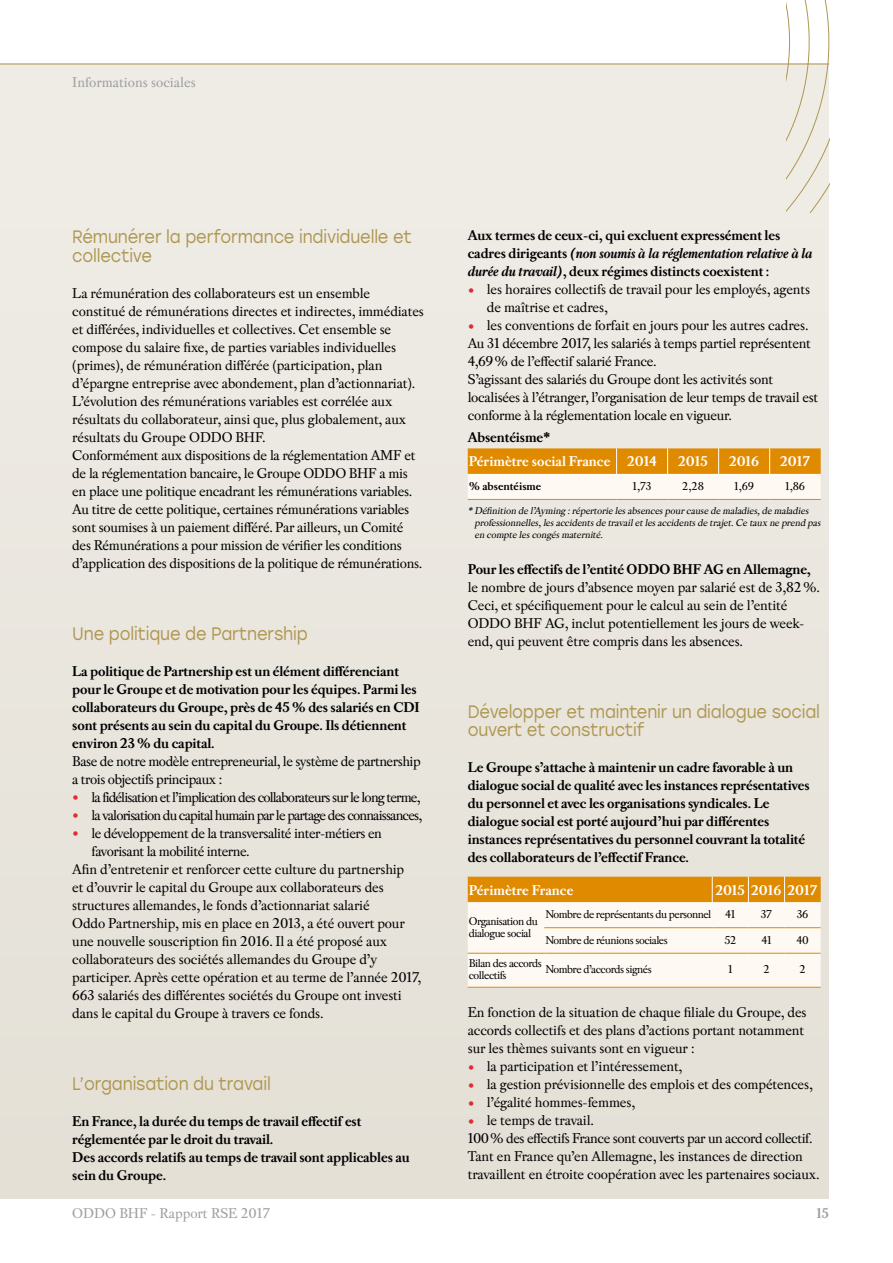
<style>
.page{position:relative;width:893px;height:1263px;background:#fff}
.page>*{position:absolute;margin:0;border:0;box-sizing:border-box;transform-origin:0 0}
.t1{font:18px/18px "Stolzl";letter-spacing:-.01em;color:#ae9750;scale:.9 1}
.t2{font:15px/18px "Pradell";letter-spacing:-.01em;color:#000}
.t3{font:700 15px/18px "Pradell";letter-spacing:-.01em;color:#000}
.t4{font:15px/18px "Pradell";letter-spacing:-.03em;color:#000}
.t5{font:15px "Pradell";letter-spacing:-.055em;color:#000}
.t6{font:700 15px "Pradell";color:#fff}
.t7{font:15px "Pradell";color:#9c9e9f}
.t8{font:700 15px "Pradell";color:#9c9e9f;scale:.95 1}
.t9{font:12px/12px "Pradell";letter-spacing:-.04em;color:#000}
.t10{font:700 12px "Pradell";color:#000}
.t11{font:italic 10.5px/12px "Pradell";color:#000}
.s1{color:#e42933}
.s2{font-style:italic}
</style>
<div class="page">
<div style="left:0;top:64px;width:829px;height:1135px;background:#efece6"></div>
<svg style="left:787px;top:0;width:42px;height:213px"></svg>
<hr style="left:0;top:64px;width:829px;height:1px;background:#ae9750">
<div style="left:0;top:230px;width:829px;height:969px;background:#e9e6de"></div>
<hr style="left:468px;top:499px;width:149px;height:1px;background:#e08a00">
<hr style="left:617px;top:499px;width:51px;height:1px;background:#e08a00">
<hr style="left:668px;top:499px;width:51px;height:1px;background:#e08a00">
<hr style="left:719px;top:499px;width:51px;height:1px;background:#e08a00">
<hr style="left:770px;top:499px;width:51px;height:1px;background:#e08a00">
<svg style="left:468px;top:448px;width:353px;height:51px;background:#eec17a"></svg>
<svg style="left:468px;top:877px;width:353px;height:110px;background:#f6deb9"></svg>
<hr style="left:544px;top:927px;width:168px;height:1px;background:#e08a00">
<hr style="left:712px;top:927px;width:36px;height:1px;background:#e08a00">
<hr style="left:748px;top:927px;width:36px;height:1px;background:#e08a00">
<hr style="left:784px;top:927px;width:37px;height:1px;background:#e08a00">
<hr style="left:468px;top:953px;width:76px;height:1px;background:#e08a00">
<hr style="left:544px;top:953px;width:168px;height:1px;background:#e08a00">
<hr style="left:712px;top:953px;width:36px;height:1px;background:#e08a00">
<hr style="left:748px;top:953px;width:36px;height:1px;background:#e08a00">
<hr style="left:784px;top:953px;width:37px;height:1px;background:#e08a00">
<hr style="left:468px;top:987px;width:76px;height:1px;background:#e08a00">
<hr style="left:712px;top:987px;width:36px;height:1px;background:#e08a00">
<hr style="left:748px;top:987px;width:36px;height:1px;background:#e08a00">
<hr style="left:784px;top:987px;width:37px;height:1px;background:#e08a00">
<hr style="left:544px;top:987px;width:168px;height:1px;background:#e08a00">
<p class="t7" style="left:72px;top:73px;width:125px">Informations sociales</p>
<p class="t1" style="left:72px;top:227px;width:379px">Rémunérer la performance individuelle et collective</p>
<p class="t2" style="left:72px;top:283px;width:353px">La rémunération des collaborateurs est un ensemble constitué de rémunérations directes et indirectes, immédiates et différées, individuelles et collectives. Cet ensemble se compose du salaire fixe, de parties variables individuelles (primes), de rémunération différée (participation, plan d’épargne entreprise avec abondement, plan d’actionnariat).<br>L’évolution des rémunérations variables est corrélée aux résultats du collaborateur, ainsi que, plus globalement, aux résultats du Groupe ODDO BHF.<br>Conformément aux dispositions de la réglementation AMF et de la réglementation bancaire, le Groupe ODDO BHF a mis en place une politique encadrant les rémunérations variables.<br>Au titre de cette politique, certaines rémunérations variables sont soumises à un paiement différé. Par ailleurs, un Comité des Rémunérations a pour mission de vérifier les conditions d’application des dispositions de la politique de rémunérations.</p>
<p class="t1" style="left:72px;top:623px;width:263px">Une politique de Partnership</p>
<p class="t3" style="left:72px;top:662px;width:349px">La politique de Partnership est un élément différenciant pour le Groupe et de motivation pour les équipes. Parmi les collaborateurs du Groupe, près de 45% des salariés en CDI sont présents au sein du capital du Groupe. Ils détiennent environ 23% du capital.</p>
<p class="t4" style="left:72px;top:751px;width:350px">Base de notre modèle entrepreneurial, le système de partnership a trois objectifs principaux :</p>
<p class="t5" style="left:72px;top:788px;width:350px"><span class="s1">•</span> la fidélisation et l’implication des collaborateurs sur le long terme,</p>
<p class="t5" style="left:72px;top:806px;width:352px"><span class="s1">•</span> la valorisation du capital humain par le partage des connaissances,</p>
<p class="t4" style="left:72px;top:823px;width:311px"><span class="s1">•</span> le développement de la transversalité inter-métiers en</p>
<p class="t4" style="left:91px;top:841px;width:160px">favorisant la mobilité interne.</p>
<p class="t2" style="left:72px;top:859px;width:333px">Afin d’entretenir et renforcer cette culture du partnership</p>
<p class="t2" style="left:72px;top:877px;width:313px">et d’ouvrir le capital du Groupe aux collaborateurs des</p>
<p class="t2" style="left:72px;top:895px;width:299px">structures allemandes, le fonds d’actionnariat salarié</p>
<p class="t2" style="left:72px;top:913px;width:334px">Oddo Partnership, mis en place en 2013, a été ouvert pour</p>
<p class="t2" style="left:72px;top:931px;width:316px">une nouvelle souscription fin 2016. Il a été proposé aux</p>
<p class="t2" style="left:72px;top:949px;width:307px">collaborateurs des sociétés allemandes du Groupe d’y</p>
<p class="t2" style="left:72px;top:967px;width:351px">participer. Après cette opération et au terme de l’année 2017,</p>
<p class="t2" style="left:72px;top:985px;width:331px">663 salariés des différentes sociétés du Groupe ont investi</p>
<p class="t2" style="left:72px;top:1003px;width:253px">dans le capital du Groupe à travers ce fonds.</p>
<p class="t1" style="left:72px;top:1073px;width:222px">L’organisation du travail</p>
<p class="t3" style="left:72px;top:1112px;width:339px">En France, la durée du temps de travail effectif est réglementée par le droit du travail.<br>Des accords relatifs au temps de travail sont applicables au sein du Groupe.</p>
<p class="t3" style="left:468px;top:226px;width:346px">Aux termes de ceux-ci, qui excluent expressément les cadres dirigeants <span class="s2">(non soumis à la réglementation relative à la durée du travail)</span>, deux régimes distincts coexistent :</p>
<p class="t2" style="left:487px;top:280px;width:325px;text-indent:-19px"><span class="s1">•</span> les horaires collectifs de travail pour les employés, agents de maîtrise et cadres,</p>
<p class="t2" style="left:468px;top:316px;width:352px"><span class="s1">•</span> les conventions de forfait en jours pour les autres cadres.<br>Au 31 décembre 2017, les salariés à temps partiel représentent 4,69% de l’effectif salarié France.<br>S’agissant des salariés du Groupe dont les activités sont localisées à l’étranger, l’organisation de leur temps de travail est conforme à la réglementation locale en vigueur.</p>
<p class="t3" style="left:468px;top:428px;width:84px">Absentéisme*</p>
<p class="t6" style="left:469px;top:453px;width:190px">Périmètre social France 2014</p>
<p class="t6" style="left:678px;top:453px;width:31px">2015</p>
<p class="t6" style="left:729px;top:453px;width:32px">2016</p>
<p class="t6" style="left:780px;top:453px;width:31px">2017</p>
<p class="t10" style="left:469px;top:479px;width:74px">% absentéisme</p>
<p class="t9" style="left:633px;top:480px;width:21px">1,73</p>
<p class="t9" style="left:682px;top:480px;width:24px">2,28</p>
<p class="t9" style="left:734px;top:480px;width:21px">1,69</p>
<p class="t9" style="left:785px;top:480px;width:22px">1,86</p>
<p class="t11" style="left:474px;top:504px;width:351px;text-indent:-7px">*Définitiondel’Ayming:répertorielesabsencespourcausedemaladies,demaladies professionnelles,lesaccidentsdetravailetlesaccidentsdetrajet.Cetauxneprendpas encomptelescongésmaternité.</p>
<p class="t3" style="left:468px;top:560px;width:345px">Pour les effectifs de l’entité ODDO BHF AG en Allemagne,</p>
<p class="t2" style="left:468px;top:578px;width:354px">le nombre de jours d’absence moyen par salarié est de 3,82%.<br>Ceci, et spécifiquement pour le calcul au sein de l’entité ODDO BHF AG, inclut potentiellement les jours de week&shy;end, qui peuvent être compris dans les absences.</p>
<p class="t1" style="left:468px;top:702px;width:393px">Développer et maintenir un dialogue social ouvert et constructif</p>
<p class="t3" style="left:468px;top:758px;width:343px">Le Groupe s’attache à maintenir un cadre favorable à un dialogue social de qualité avec les instances représentatives du personnel et avec les organisations syndicales. Le dialogue social est porté aujourd’hui par différentes instances représentatives du personnel couvrant la totalité des collaborateurs de l’effectif France.</p>
<p class="t6" style="left:469px;top:881px;width:106px">Périmètre France</p>
<p class="t6" style="left:715px;top:881px;width:104px">2015 2016 2017</p>
<p class="t9" style="left:469px;top:915px;width:70px">Organisation du dialogue social</p>
<p class="t9" style="left:545px;top:908px;width:192px">Nombre de représentants du personnel 41</p>
<p class="t9" style="left:761px;top:908px;width:13px">37</p>
<p class="t9" style="left:797px;top:908px;width:13px">36</p>
<p class="t9" style="left:545px;top:933px;width:124px">Nombre de réunions sociales</p>
<p class="t9" style="left:724px;top:933px;width:13px">52</p>
<p class="t9" style="left:761px;top:933px;width:12px">41</p>
<p class="t9" style="left:796px;top:933px;width:14px">40</p>
<p class="t9" style="left:469px;top:957px;width:75px">Bilan des accords collectifs</p>
<p class="t9" style="left:545px;top:963px;width:108px">Nombre d’accords signés</p>
<p class="t9" style="left:728px;top:963px;width:6px">1</p>
<p class="t9" style="left:763px;top:963px;width:8px">2</p>
<p class="t9" style="left:799px;top:963px;width:8px">2</p>
<p class="t2" style="left:468px;top:1003px;width:340px">En fonction de la situation de chaque filiale du Groupe, des accords collectifs et des plans d’actions portant notamment sur les thèmes suivants sont en vigueur :</p>
<p class="t2" style="left:468px;top:1057px;width:216px"><span class="s1">•</span> la participation et l’intéressement,</p>
<p class="t2" style="left:468px;top:1075px;width:347px"><span class="s1">•</span> la gestion prévisionnelle des emplois et des compétences,</p>
<p class="t2" style="left:468px;top:1093px;width:169px"><span class="s1">•</span> l’égalité hommes-femmes,</p>
<p class="t2" style="left:468px;top:1111px;width:353px"><span class="s1">•</span> le temps de travail.<br>100% des effectifs France sont couverts par un accord collectif.<br>Tant en France qu’en Allemagne, les instances de direction travaillent en étroite coopération avec les partenaires sociaux.</p>
<p class="t7" style="left:72px;top:1204px;width:199px">ODDO BHF - Rapport RSE 2017</p>
<p class="t8" style="left:816px;top:1204px;width:15px">15</p>
</div>
